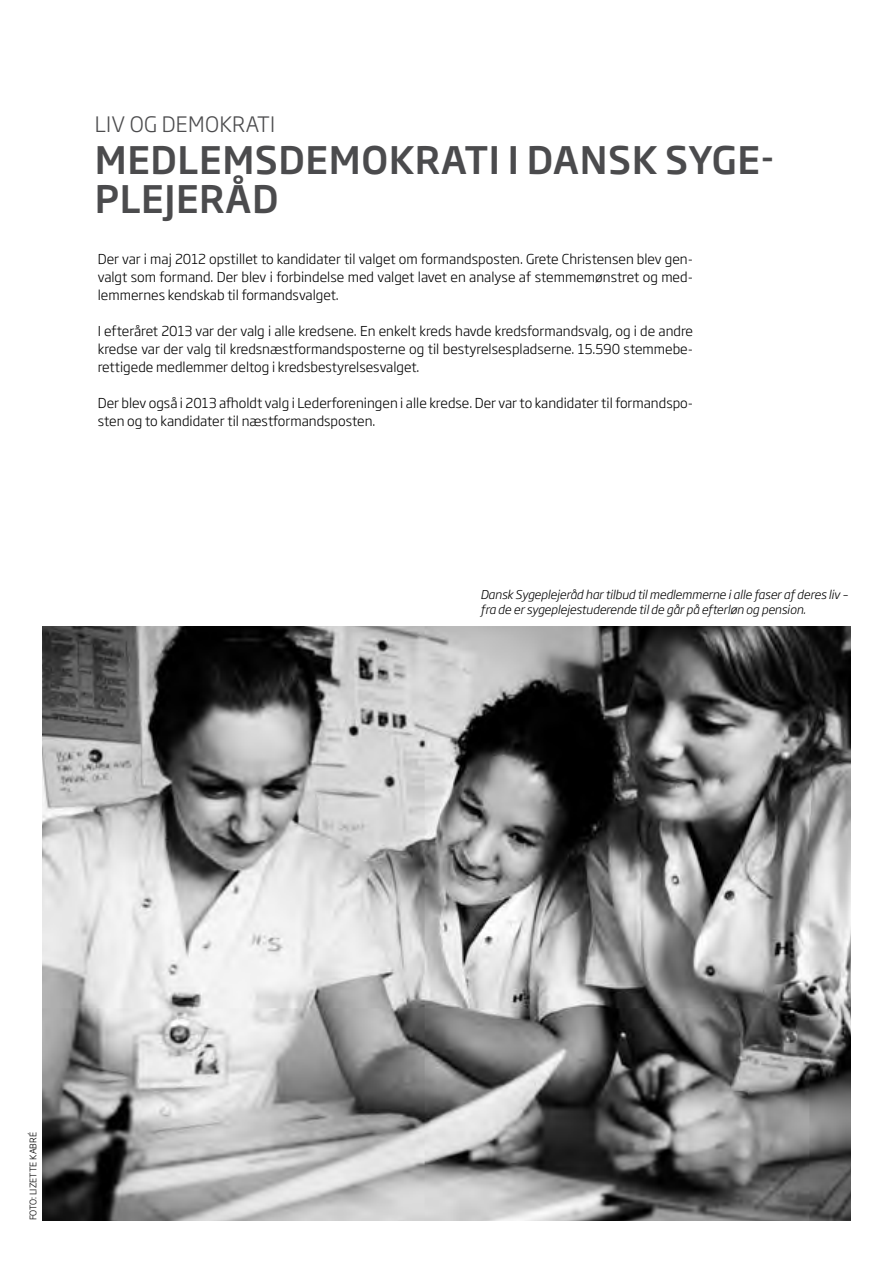
<style>
.page{position:relative;width:893px;height:1263px;background:#fff}
.page>*{position:absolute;margin:0;border:0;box-sizing:border-box;transform-origin:0 0}
.t1{font:500 37.5px/39px "Soho Gothic Pro";letter-spacing:.015em;color:#4b4b4d}
.t2{font:300 21px "Soho Gothic Pro";letter-spacing:.015em;color:#4b4b4d}
.t3{font:300 13.5px/18px "Soho Gothic Pro";color:#000;text-align:justify}
.t4{font:italic 300 12px/15px "Soho Gothic Pro";letter-spacing:-.01em;color:#000}
.t5{font:300 9px "Soho Gothic Pro";letter-spacing:.005em;color:#000}
</style>
<div class="page">
<img style="left:43px;top:626px;width:807px;height:594px">
<h2 class="t2" style="left:95px;top:108px;width:182px">LIV OG DEMOKRATI</h2>
<h1 class="t1" style="left:95px;top:138px;width:681px">MEDLEMSDEMOKRATI I DANSK SYGE-<br>PLEJERÅD</h1>
<p class="t3" style="left:98px;top:249px;width:597px">Der var i maj 2012 opstillet to kandidater til valget om formandsposten. Grete Christensen blev gen&shy;valgt som formand. Der blev i forbindelse med valget lavet en analyse af stemmemønstret og med&shy;lemmernes kendskab til formandsvalget.</p>
<p class="t3" style="left:98px;top:321px;width:597px">I efteråret 2013 var der valg i alle kredsene. En enkelt kreds havde kredsformandsvalg, og i de andre kredse var der valg til kredsnæstformandsposterne og til bestyrelsespladserne. 15.590 stemmebe&shy;rettigede medlemmer deltog i kredsbestyrelsesvalget.</p>
<p class="t3" style="left:98px;top:393px;width:597px">Der blev også i 2013 afholdt valg i Lederforeningen i alle kredse. Der var to kandidater til formandspo&shy;sten og to kandidater til næstformandsposten.</p>
<p class="t4" style="left:480px;top:586px;width:369px">Dansk Sygeplejeråd har tilbud til medlemmerne i alle faser af deres liv – fra de er sygeplejestuderende til de går på efterløn og pension.</p>
<p class="t5" style="left:26px;top:1220px;width:90px;rotate:-90deg">FOTO: LIZETTE KABRÉ</p>
</div>
